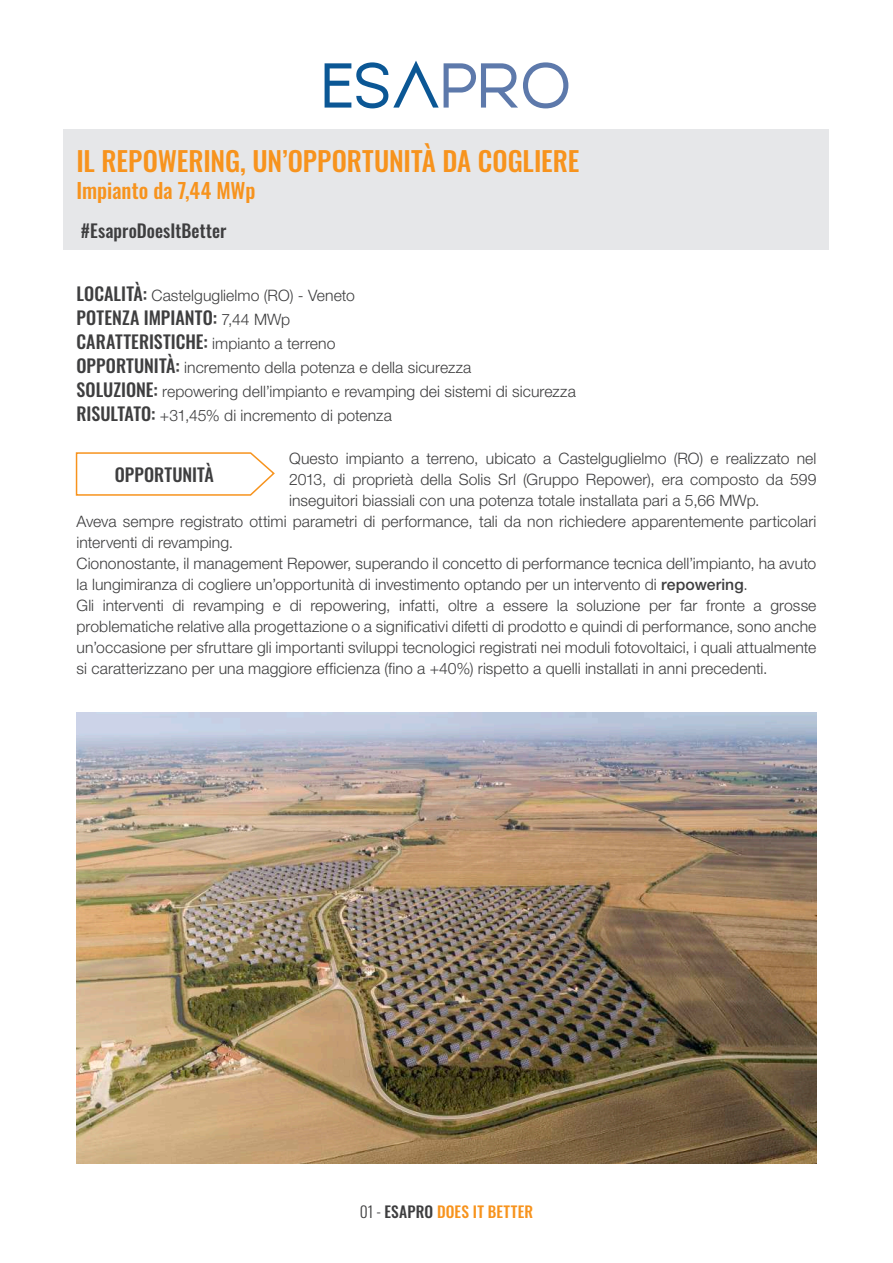
<style>
.page{position:relative;width:893px;height:1263px;background:#fff}
.page>*{position:absolute;margin:0;border:0;box-sizing:border-box;transform-origin:0 0}
.t1{font:500 27px "Oswald";letter-spacing:-.005em;color:#f7931d}
.t2{font:500 21px "Oswald";letter-spacing:-.005em;color:#f7931d}
.t3{font:500 18px/24px "Oswald";letter-spacing:.005em;color:#3e3e3f}
.t4{font:300 15.75px/24px "Helvetica Neue LT Pro";letter-spacing:.005em;color:#3e3e3f}
.t5{font:500 15.45px "Oswald";letter-spacing:.015em;color:#f7931d}
.s1{font-family:"Oswald";font-weight:500;font-size:18px}
.s2{font-family:"Helvetica Neue LT Pro";font-weight:300;font-size:15.75px}
.s3{font-weight:500}
.s4{font-weight:300;color:#3e3e3f}
.s5{color:#3e3e3f}
</style>
<div class="page">
<svg style="left:325px;top:61px;width:243px;height:47px"></svg>
<img style="left:77px;top:712px;width:739px;height:451px">
<svg style="left:75px;top:452px;width:200px;height:44px"></svg>
<div style="left:64px;top:130px;width:765px;height:120px;background:#e6e7e9"></div>
<h1 class="t1" style="left:77px;top:147px;width:504px">IL REPOWERING, UN’OPPORTUNITÀ DA COGLIERE</h1>
<h2 class="t2" style="left:77px;top:180px;width:180px">Impianto da 7,44 MWp</h2>
<p class="t3" style="left:81px;top:220px;width:147px">#EsaproDoesItBetter</p>
<p class="t4" style="left:77px;top:283px;width:280px"><span class="s1">LOCALITÀ:</span> Castelguglielmo (RO) - Veneto</p>
<p class="t3" style="left:77px;top:306px;width:260px">POTENZA IMPIANTO: <span class="s2">7,44 MWp<br></span>CARATTERISTICHE: <span class="s2">impianto a terreno</span></p>
<p class="t4" style="left:77px;top:355px;width:501px"><span class="s1">OPPORTUNITÀ:</span> incremento della potenza e della sicurezza<br><span class="s1">SOLUZIONE:</span> repowering dell’impianto e revamping dei sistemi di sicurezza<br><span class="s1">RISULTATO:</span> +31,45% di incremento di potenza</p>
<p class="t4" style="left:289px;top:446px;width:529px">Questo impianto a terreno, ubicato a Castelguglielmo (RO) e realizzato nel</p>
<p class="t4" style="left:289px;top:467px;width:529px">2013, di proprietà della Solis Srl (Gruppo Repower), era composto da 599</p>
<p class="t4" style="left:289px;top:488px;width:472px">inseguitori biassiali con una potenza totale installata pari a 5,66 MWp.</p>
<p class="t4" style="left:77px;top:509px;width:741px">Aveva sempre registrato ottimi parametri di performance, tali da non richiedere apparentemente particolari</p>
<p class="t4" style="left:77px;top:530px;width:158px">interventi di revamping.</p>
<p class="t4" style="left:77px;top:551px;width:741px">Ciononostante, il management Repower, superando il concetto di performance tecnica dell’impianto, ha avuto</p>
<p class="t4" style="left:77px;top:572px;width:673px">la lungimiranza di cogliere un’opportunità di investimento optando per un intervento di <span class="s3">repowering</span>.</p>
<p class="t4" style="left:77px;top:593px;width:741px">Gli interventi di revamping e di repowering, infatti, oltre a essere la soluzione per far fronte a grosse</p>
<p class="t4" style="left:77px;top:614px;width:741px">problematiche relative alla progettazione o a significativi difetti di prodotto e quindi di performance, sono anche</p>
<p class="t4" style="left:77px;top:635px;width:741px">un’occasione per sfruttare gli importanti sviluppi tecnologici registrati nei moduli fotovoltaici, i quali attualmente</p>
<p class="t4" style="left:77px;top:656px;width:693px">si caratterizzano per una maggiore efficienza (fino a +40%) rispetto a quelli installati in anni precedenti.</p>
<p class="t3" style="left:115px;top:464px;width:101px">OPPORTUNITÀ</p>
<p class="t5" style="left:360px;top:1203px;width:175px"><span class="s4">01 -</span> <span class="s5">ESAPRO</span> DOES IT BETTER</p>
</div>
